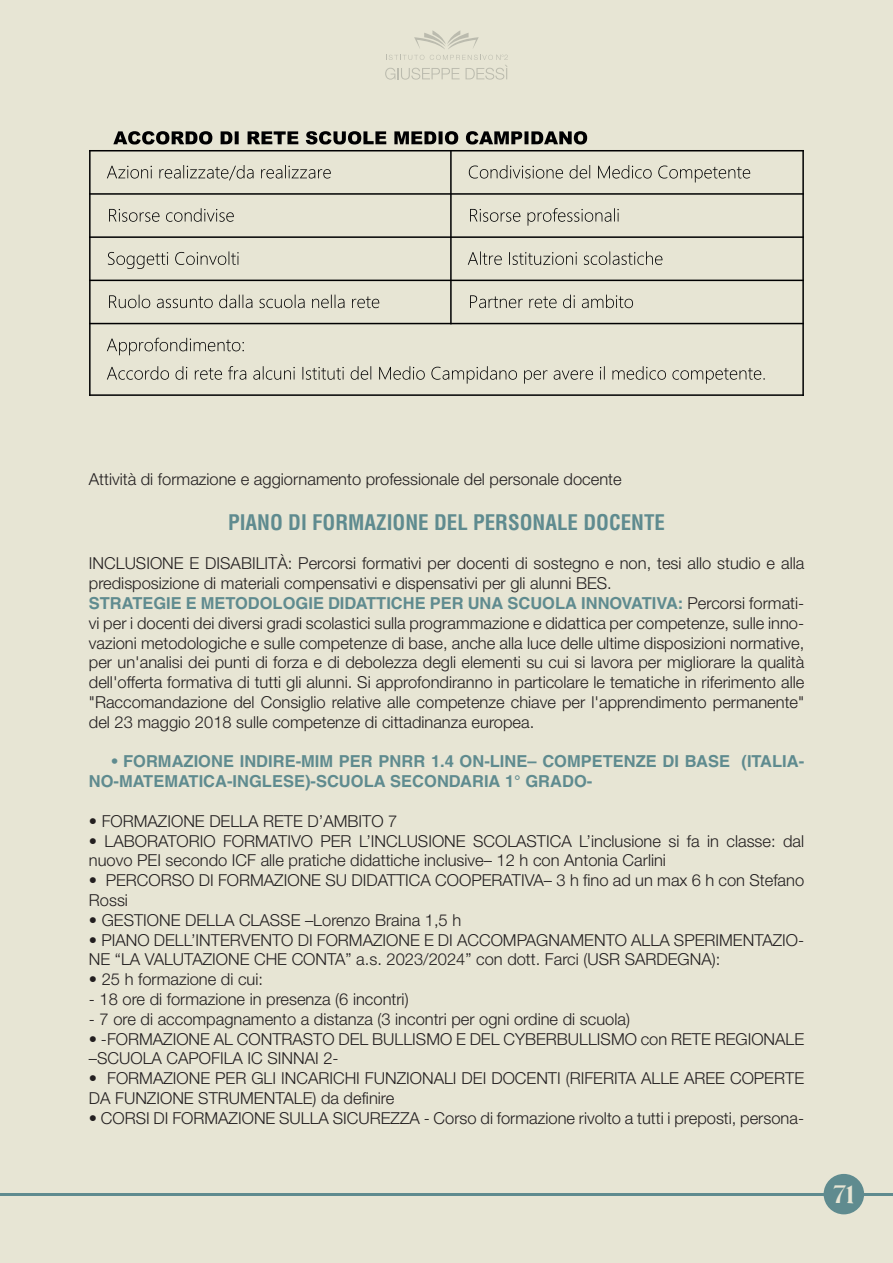
<style>
.page{position:relative;width:893px;height:1263px;background:#e7e5d4}
.page>*{position:absolute;margin:0;border:0;box-sizing:border-box;transform-origin:0 0}
.t1{font:700 24px "Juana Alt Semi";color:#e7e5d4}
.t2{font:700 condensed 21px "Helvetica";color:#5f8b8f}
.t3{font:300 16.5px/19.8px "Helvetica Neue";color:#231f20}
.t4{font:700 16.5px/19.8px "Helvetica";color:#5f8b8f}
.s1{font-family:"Helvetica Neue";font-weight:300;color:#231f20}
</style>
<div class="page">
<svg style="left:113px;top:131px;width:474px;height:13px"></svg>
<hr style="left:89px;top:150px;width:715px;height:1px;background:#000001">
<hr style="left:89px;top:193px;width:715px;height:2px;background:#000001">
<hr style="left:89px;top:236px;width:715px;height:2px;background:#000001">
<hr style="left:89px;top:280px;width:715px;height:1px;background:#000001">
<hr style="left:89px;top:323px;width:715px;height:1px;background:#000001">
<hr style="left:89px;top:394px;width:715px;height:2px;background:#000001">
<hr style="left:89px;top:150px;width:2px;height:246px;background:#000001">
<hr style="left:450px;top:150px;width:2px;height:174px;background:#000001">
<hr style="left:802px;top:150px;width:2px;height:246px;background:#000001">
<svg style="left:107px;top:165px;width:224px;height:15px"></svg>
<svg style="left:469px;top:165px;width:281px;height:17px"></svg>
<svg style="left:109px;top:208px;width:125px;height:14px"></svg>
<svg style="left:470px;top:208px;width:149px;height:18px"></svg>
<svg style="left:108px;top:251px;width:131px;height:18px"></svg>
<svg style="left:468px;top:251px;width:194px;height:14px"></svg>
<svg style="left:109px;top:295px;width:270px;height:13px"></svg>
<svg style="left:470px;top:295px;width:163px;height:13px"></svg>
<svg style="left:107px;top:338px;width:137px;height:17px"></svg>
<svg style="left:107px;top:366px;width:658px;height:18px"></svg>
<hr style="left:0;top:1193px;width:893px;height:2px;background:#5f8b8f">
<div style="left:824px;top:1174px;width:40px;height:40px;background:#5f8b8f;border-radius:50%"></div>
<svg style="left:414px;top:30px;width:65px;height:19px"></svg>
<svg style="left:385px;top:55px;width:123px;height:25px"></svg>
<p class="t3" style="left:89px;top:469px;width:534px">Attività di formazione e aggiornamento professionale del personale docente</p>
<p class="t2" style="left:228px;top:509px;width:438px">PIANO DI FORMAZIONE DEL PERSONALE DOCENTE</p>
<p class="t3" style="left:89px;top:553px;width:717px">INCLUSIONE E DISABILITÀ: Percorsi formativi per docenti di sostegno e non, tesi allo studio e alla predisposizione di materiali compensativi e dispensativi per gli alunni BES.</p>
<p class="t4" style="left:89px;top:593px;width:717px">STRATEGIE E METODOLOGIE DIDATTICHE PER UNA SCUOLA INNOVATIVA: <span class="s1">Percorsi formati-</span></p>
<p class="t3" style="left:89px;top:613px;width:717px;text-align:justify">vi per i docenti dei diversi gradi scolastici sulla programmazione e didattica per competenze, sulle inno&shy;vazioni metodologiche e sulle competenze di base, anche alla luce delle ultime disposizioni normative, per un'analisi dei punti di forza e di debolezza degli elementi su cui si lavora per migliorare la qualità dell'offerta formativa di tutti gli alunni. Si approfondiranno in particolare le tematiche in riferimento alle "Raccomandazione del Consiglio relative alle competenze chiave per l'apprendimento permanente" del 23 maggio 2018 sulle competenze di cittadinanza europea.</p>
<p class="t4" style="left:89px;top:751px;width:717px;text-indent:23px">• FORMAZIONE INDIRE-MIM PER PNRR 1.4 ON-LINE– COMPETENZE DI BASE (ITALIA-<br>NO-MATEMATICA-INGLESE)-SCUOLA SECONDARIA 1° GRADO-</p>
<p class="t3" style="left:89px;top:811px;width:310px">• FORMAZIONE DELLA RETE D’AMBITO 7</p>
<p class="t3" style="left:89px;top:830px;width:717px">• LABORATORIO FORMATIVO PER L’INCLUSIONE SCOLASTICA L’inclusione si fa in classe: dal nuovo PEI secondo ICF alle pratiche didattiche inclusive– 12 h con Antonia Carlini</p>
<p class="t3" style="left:89px;top:870px;width:717px">• PERCORSO DI FORMAZIONE SU DIDATTICA COOPERATIVA– 3 h fino ad un max 6 h con Stefano<br>Rossi</p>
<p class="t3" style="left:89px;top:910px;width:374px">• GESTIONE DELLA CLASSE –Lorenzo Braina 1,5 h</p>
<p class="t3" style="left:89px;top:929px;width:717px">• PIANO DELL’INTERVENTO DI FORMAZIONE E DI ACCOMPAGNAMENTO ALLA SPERIMENTAZIO-<br>NE “LA VALUTAZIONE CHE CONTA” a.s. 2023/2024” con dott. Farci (USR SARDEGNA):</p>
<p class="t3" style="left:89px;top:969px;width:176px">• 25 h formazione di cui:</p>
<p class="t3" style="left:89px;top:989px;width:321px">- 18 ore di formazione in presenza (6 incontri)</p>
<p class="t3" style="left:89px;top:1009px;width:543px">- 7 ore di accompagnamento a distanza (3 incontri per ogni ordine di scuola)</p>
<p class="t3" style="left:89px;top:1028px;width:717px">• -FORMAZIONE AL CONTRASTO DEL BULLISMO E DEL CYBERBULLISMO con RETE REGIONALE –SCUOLA CAPOFILA IC SINNAI 2-</p>
<p class="t3" style="left:89px;top:1068px;width:717px">• FORMAZIONE PER GLI INCARICHI FUNZIONALI DEI DOCENTI (RIFERITA ALLE AREE COPERTE<br>DA FUNZIONE STRUMENTALE) da definire</p>
<p class="t3" style="left:89px;top:1108px;width:717px">• CORSI DI FORMAZIONE SULLA SICUREZZA - Corso di formazione rivolto a tutti i preposti, persona-</p>
<h1 class="t1" style="left:834px;top:1179px;width:22px">71</h1>
</div>
